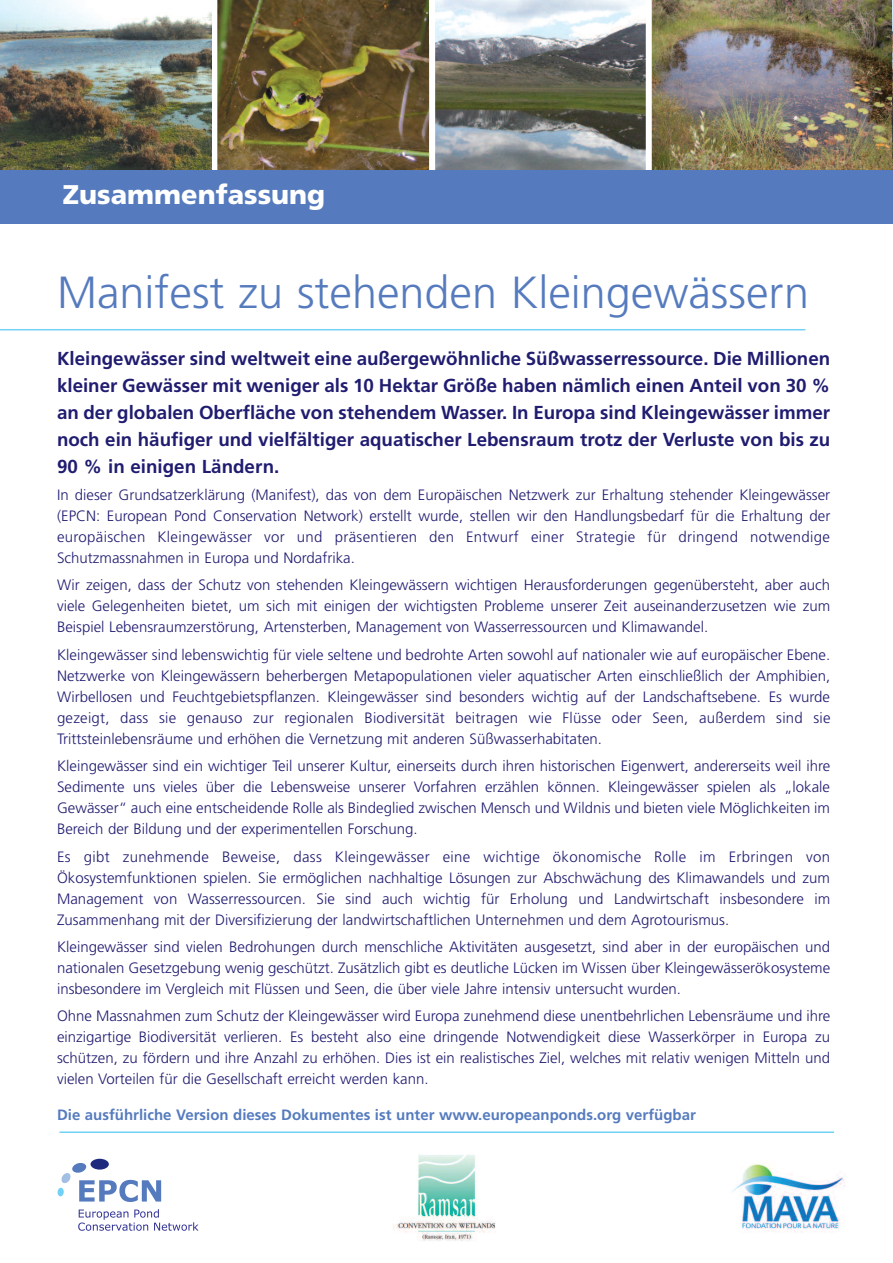
<style>
.page{position:relative;width:893px;height:1263px;background:#fff}
.page>*{position:absolute;margin:0;border:0;box-sizing:border-box;transform-origin:0 0}
.t1{font:300 45px "Frutiger";color:#557bbe}
.t2{font:900 27px "Frutiger";color:#fff}
.t3{font:700 18.75px/27px "Frutiger";color:#201c70;text-align:justify}
.t4{font:300 15px/21px "Frutiger";color:#201c70;text-align:justify}
.t5{font:700 15px "Frutiger";color:#557bbe}
</style>
<div class="page">
<hr style="left:0;top:329px;width:805px;height:1px;background:#72d1f6">
<hr style="left:59px;top:1131px;width:775px;height:2px;background:#72d1f6">
<svg style="left:78px;top:1209px;width:121px;height:22px"></svg>
<div style="left:91px;top:1159px;width:18px;height:10px;background:#1e2a7d;border-radius:50%"></div>
<svg style="left:61px;top:1162px;width:100px;height:40px"></svg>
<div style="left:58px;top:1187px;width:6px;height:9px;background:#72d1f6;border-radius:50%"></div>
<img style="left:393px;top:1154px;width:103px;height:87px">
<img style="left:732px;top:1164px;width:113px;height:69px">
<img style="left:217px;top:0;width:212px;height:170px">
<img style="left:652px;top:0;width:240px;height:170px">
<img style="left:435px;top:0;width:211px;height:170px">
<img style="left:0;top:0;width:211px;height:170px">
<img style="left:892px;top:0;width:1px;height:170px">
<div style="left:0;top:170px;width:893px;height:53px;background:#557bbe"></div>
<h2 class="t2" style="left:63px;top:184px;width:264px">Zusammenfassung</h2>
<h1 class="t1" style="left:57px;top:274px;width:754px">Manifest zu stehenden Kleingewässern</h1>
<p class="t3" style="left:57px;top:346px;width:775px">Kleingewässer sind weltweit eine außergewöhnliche Süßwasserressource. Die Millionen kleiner Gewässer mit weniger als 10 Hektar Größe haben nämlich einen Anteil von 30 % an der globalen Oberfläche von stehendem Wasser. In Europa sind Kleingewässer immer noch ein häufiger und vielfältiger aquatischer Lebensraum trotz der Verluste von bis zu 90 % in einigen Ländern.</p>
<p class="t4" style="left:57px;top:485px;width:775px">In dieser Grundsatzerklärung (Manifest), das von dem Europäischen Netzwerk zur Erhaltung stehender Kleingewässer (EPCN: European Pond Conservation Network) erstellt wurde, stellen wir den Handlungsbedarf für die Erhaltung der europäischen Kleingewässer vor und präsentieren den Entwurf einer Strategie für dringend notwendige Schutzmassnahmen in Europa und Nordafrika.</p>
<p class="t4" style="left:57px;top:576px;width:775px">Wir zeigen, dass der Schutz von stehenden Kleingewässern wichtigen Herausforderungen gegenübersteht, aber auch viele Gelegenheiten bietet, um sich mit einigen der wichtigsten Probleme unserer Zeit auseinanderzusetzen wie zum Beispiel Lebensraumzerstörung, Artensterben, Management von Wasserressourcen und Klimawandel.</p>
<p class="t4" style="left:57px;top:645px;width:775px">Kleingewässer sind lebenswichtig für viele seltene und bedrohte Arten sowohl auf nationaler wie auf europäischer Ebene.<br>Netzwerke von Kleingewässern beherbergen Metapopulationen vieler aquatischer Arten einschließlich der Amphibien, Wirbellosen und Feuchtgebietspflanzen. Kleingewässer sind besonders wichtig auf der Landschaftsebene. Es wurde gezeigt, dass sie genauso zur regionalen Biodiversität beitragen wie Flüsse oder Seen, außerdem sind sie Trittsteinlebensräume und erhöhen die Vernetzung mit anderen Süßwasserhabitaten.</p>
<p class="t4" style="left:57px;top:757px;width:775px">Kleingewässer sind ein wichtiger Teil unserer Kultur, einerseits durch ihren historischen Eigenwert, andererseits weil ihre Sedimente uns vieles über die Lebensweise unserer Vorfahren erzählen können. Kleingewässer spielen als „lokale Gewässer“ auch eine entscheidende Rolle als Bindeglied zwischen Mensch und Wildnis und bieten viele Möglichkeiten im Bereich der Bildung und der experimentellen Forschung.</p>
<p class="t4" style="left:57px;top:847px;width:775px">Es gibt zunehmende Beweise, dass Kleingewässer eine wichtige ökonomische Rolle im Erbringen von Ökosystemfunktionen spielen. Sie ermöglichen nachhaltige Lösungen zur Abschwächung des Klimawandels und zum Management von Wasserressourcen. Sie sind auch wichtig für Erholung und Landwirtschaft insbesondere im Zusammenhang mit der Diversifizierung der landwirtschaftlichen Unternehmen und dem Agrotourismus.</p>
<p class="t4" style="left:57px;top:937px;width:775px">Kleingewässer sind vielen Bedrohungen durch menschliche Aktivitäten ausgesetzt, sind aber in der europäischen und nationalen Gesetzgebung wenig geschützt. Zusätzlich gibt es deutliche Lücken im Wissen über Kleingewässerökosysteme insbesondere im Vergleich mit Flüssen und Seen, die über viele Jahre intensiv untersucht wurden.</p>
<p class="t4" style="left:57px;top:1007px;width:775px">Ohne Massnahmen zum Schutz der Kleingewässer wird Europa zunehmend diese unentbehrlichen Lebensräume und ihre einzigartige Biodiversität verlieren. Es besteht also eine dringende Notwendigkeit diese Wasserkörper in Europa zu schützen, zu fördern und ihre Anzahl zu erhöhen. Dies ist ein realistisches Ziel, welches mit relativ wenigen Mitteln und vielen Vorteilen für die Gesellschaft erreicht werden kann.</p>
<p class="t5" style="left:57px;top:1109px;width:640px">Die ausführliche Version dieses Dokumentes ist unter www.europeanponds.org verfügbar</p>
</div>
